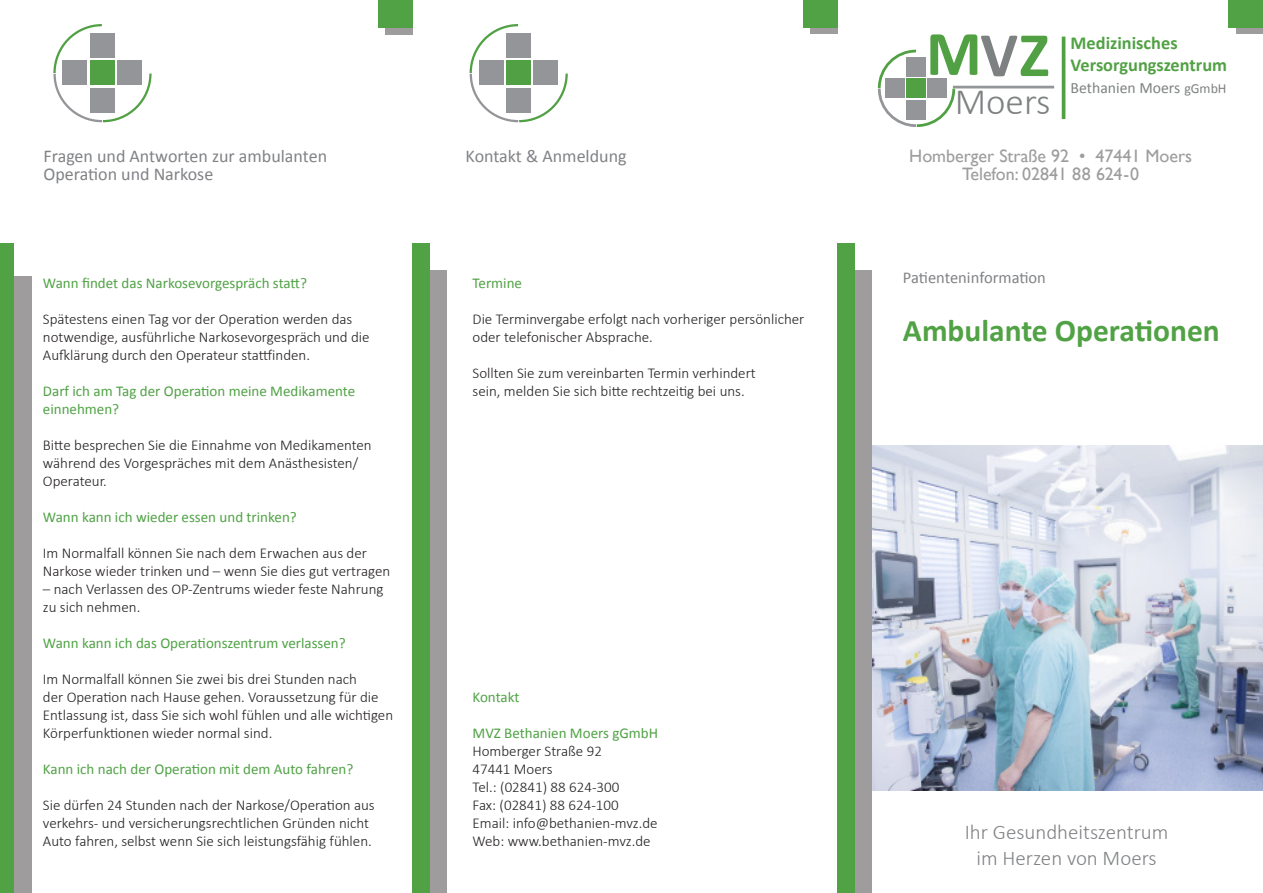
<style>
.page{position:relative;width:1263px;height:893px;background:#fff}
.page>*{position:absolute;margin:0;border:0;box-sizing:border-box;transform-origin:0 0}
.t1{font:700 63.9px "Calibri";color:#51a144}
.t2{font:300 37.2px "Calibri";color:#7e8182}
.t3{font:700 31.5px "Calibri";color:#50a245}
.t4{font:300 21px "Calibri";color:#808285}
.t5{font:700 18.3px/22px "Calibri";color:#51a144}
.t6{font:18px/18px "Calibri";color:#808285}
.t7{font:18px "Gill Sans";color:#9e9c9c}
.t8{font:16.5px "Calibri";color:#808285}
.t9{font:15.75px "Calibri";color:#7e8182}
.t10{font:300 15px/18px "Calibri";color:#231f20}
.t11{font:15px "Calibri";color:#50a245}
.s1{color:#7e8182}
.s2{font-size:13.8px}
</style>
<div class="page">
<img style="left:872px;top:446px;width:391px;height:344px">
<svg style="left:1236px;top:27px;width:27px;height:7px"></svg>
<div style="left:850px;top:270px;width:22px;height:623px;background:#9e9c9c"></div>
<div style="left:838px;top:243px;width:17px;height:650px;background:#50a245"></div>
<svg style="left:877px;top:49px;width:79px;height:78px"></svg>
<hr style="left:953px;top:86px;width:101px;height:2px;background:#939598">
<hr style="left:1062px;top:37px;width:3px;height:82px;background:#51a144">
<svg style="left:469px;top:24px;width:99px;height:99px"></svg>
<div style="left:1229px;top:0;width:34px;height:27px;background:#50a245"></div>
<div style="left:810px;top:0;width:28px;height:34px;background:linear-gradient(to right,#9e9c9c,#9e9c9c)"></div>
<div style="left:804px;top:0;width:34px;height:27px;background:#50a245"></div>
<div style="left:425px;top:270px;width:21px;height:623px;background:#9e9c9c"></div>
<div style="left:412px;top:243px;width:17px;height:650px;background:#50a245"></div>
<svg style="left:53px;top:24px;width:99px;height:99px"></svg>
<svg style="left:385px;top:27px;width:27px;height:7px"></svg>
<div style="left:378px;top:0;width:34px;height:27px;background:#50a245"></div>
<div style="left:11px;top:277px;width:21px;height:616px;background:#9e9c9c"></div>
<div style="left:0;top:243px;width:14px;height:650px;background:#50a245"></div>
<p class="t6" style="left:44px;top:147px;width:285px">Fragen und Antworten zur ambulanten<br>Operation und Narkose</p>
<p class="t11" style="left:43px;top:274px;width:266px">Wann findet das Narkosevorgespräch statt?</p>
<p class="t10" style="left:43px;top:310px;width:328px">Spätestens einen Tag vor der Operation werden das notwendige, ausführliche Narkosevorgespräch und die<br>Aufklärung durch den Operateur stattfinden.</p>
<p class="t11" style="left:43px;top:382px;width:314px">Darf ich am Tag der Operation meine Medikamente</p>
<p class="t11" style="left:43px;top:400px;width:78px">einnehmen?</p>
<p class="t10" style="left:43px;top:436px;width:330px">Bitte besprechen Sie die Einnahme von Medikamenten während des Vorgespräches mit dem Anästhesisten/</p>
<p class="t10" style="left:43px;top:472px;width:66px">Operateur.</p>
<p class="t11" style="left:43px;top:508px;width:255px">Wann kann ich wieder essen und trinken?</p>
<p class="t10" style="left:43px;top:544px;width:349px">Im Normalfall können Sie nach dem Erwachen aus der<br>Narkose wieder trinken und – wenn Sie dies gut vertragen</p>
<p class="t10" style="left:43px;top:580px;width:342px">– nach Verlassen des OP-Zentrums wieder feste Nahrung zu sich nehmen.</p>
<p class="t11" style="left:43px;top:634px;width:304px">Wann kann ich das Operationszentrum verlassen?</p>
<p class="t10" style="left:43px;top:670px;width:352px">Im Normalfall können Sie zwei bis drei Stunden nach<br>der Operation nach Hause gehen. Voraussetzung für die Entlassung ist, dass Sie sich wohl fühlen und alle wichtigen Körperfunktionen wieder normal sind.</p>
<p class="t11" style="left:43px;top:760px;width:312px">Kann ich nach der Operation mit dem Auto fahren?</p>
<p class="t10" style="left:43px;top:796px;width:333px">Sie dürfen 24 Stunden nach der Narkose/Operation aus verkehrs- und versicherungsrechtlichen Gründen nicht<br>Auto fahren, selbst wenn Sie sich leistungsfähig fühlen.</p>
<p class="t6" style="left:466px;top:147px;width:162px">Kontakt &amp; Anmeldung</p>
<p class="t11" style="left:472px;top:274px;width:51px">Termine</p>
<p class="t10" style="left:472px;top:310px;width:333px">Die Terminvergabe erfolgt nach vorheriger persönlicher oder telefonischer Absprache.</p>
<p class="t10" style="left:472px;top:364px;width:285px">Sollten Sie zum vereinbarten Termin verhindert</p>
<p class="t10" style="left:472px;top:382px;width:274px">sein, melden Sie sich bitte rechtzeitig bei uns.</p>
<p class="t11" style="left:472px;top:688px;width:48px">Kontakt</p>
<p class="t11" style="left:472px;top:724px;width:187px">MVZ Bethanien Moers gGmbH</p>
<p class="t10" style="left:472px;top:742px;width:131px">Homberger Straße 92</p>
<p class="t10" style="left:472px;top:760px;width:81px">47441 Moers</p>
<p class="t10" style="left:472px;top:778px;width:148px">Tel.: (02841) 88 624-300</p>
<p class="t10" style="left:472px;top:796px;width:148px">Fax: (02841) 88 624-100</p>
<p class="t10" style="left:472px;top:814px;width:187px">Email: info@bethanien-mvz.de</p>
<p class="t10" style="left:472px;top:832px;width:179px">Web: www.bethanien-mvz.de</p>
<p class="t1" style="left:926px;top:13px;width:125px">M<span class="s1">V</span>Z</p>
<p class="t2" style="left:955px;top:79px;width:97px">Moers</p>
<p class="t5" style="left:1070px;top:32px;width:158px">Medizinisches<br>Versorgungszentrum</p>
<p class="t9" style="left:1070px;top:78px;width:157px">Bethanien Moers <span class="s2">gGmbH</span></p>
<p class="t7" style="left:909px;top:145px;width:284px">Homberger Straße 92 • 47441 Moers</p>
<p class="t7" style="left:962px;top:163px;width:178px">Telefon: 02841 88 624-0</p>
<p class="t8" style="left:903px;top:267px;width:145px">Patienteninformation</p>
<p class="t3" style="left:903px;top:310px;width:318px">Ambulante Operationen</p>
<p class="t4" style="left:965px;top:819px;width:205px">Ihr Gesundheitszentrum</p>
<p class="t4" style="left:976px;top:844px;width:182px">im Herzen von Moers</p>
</div>
